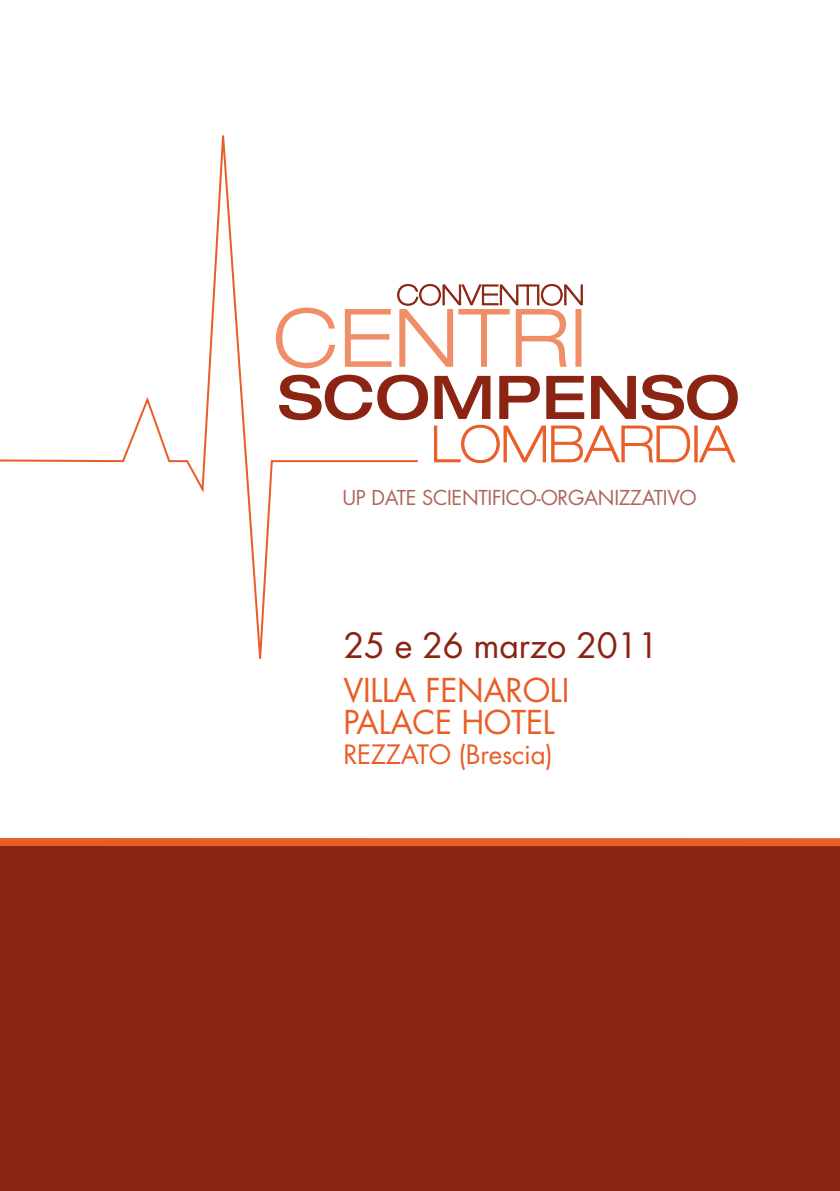
<style>
.page{position:relative;width:840px;height:1191px;background:#fff}
.page>*{position:absolute;margin:0;border:0;box-sizing:border-box;transform-origin:0 0}
.t1{font:34px "Futura";letter-spacing:-.01em;color:#8b2412}
.t2{font:32px/32px "Futura";letter-spacing:-.01em;color:#e95e27}
.t3{font:26px "Futura";letter-spacing:-.01em;color:#e95e27}
.t4{font:20px "Futura";color:#ae6659}
</style>
<div class="page">
<svg style="left:419px;top:284px;width:163px;height:83px"></svg>
<svg style="left:419px;top:375px;width:318px;height:88px"></svg>
<svg style="left:0;top:135px;width:419px;height:524px"></svg>
<div style="left:0;top:842px;width:839px;height:349px;background:#8b2412"></div>
<div style="left:0;top:838px;width:839px;height:8px;background:#e95e27"></div>
<p class="t4" style="left:342px;top:484px;width:54px">UP DATE</p>
<p class="t4" style="left:422px;top:484px;width:23px">SCIENTIFICO</p>
<p class="t4" style="left:536px;top:484px;width:60px">-ORGANIZZATIVO</p>
<h1 class="t1" style="left:343px;top:621px;width:317px">25 E 26 MARZO 2011</h1>
<h2 class="t2" style="left:343px;top:673px;width:227px">VILLA FENAROLI<br>PALACE HOTEL</h2>
<h3 class="t3" style="left:343px;top:736px;width:211px">REZZATO (BRESCIA)</h3>
</div>
